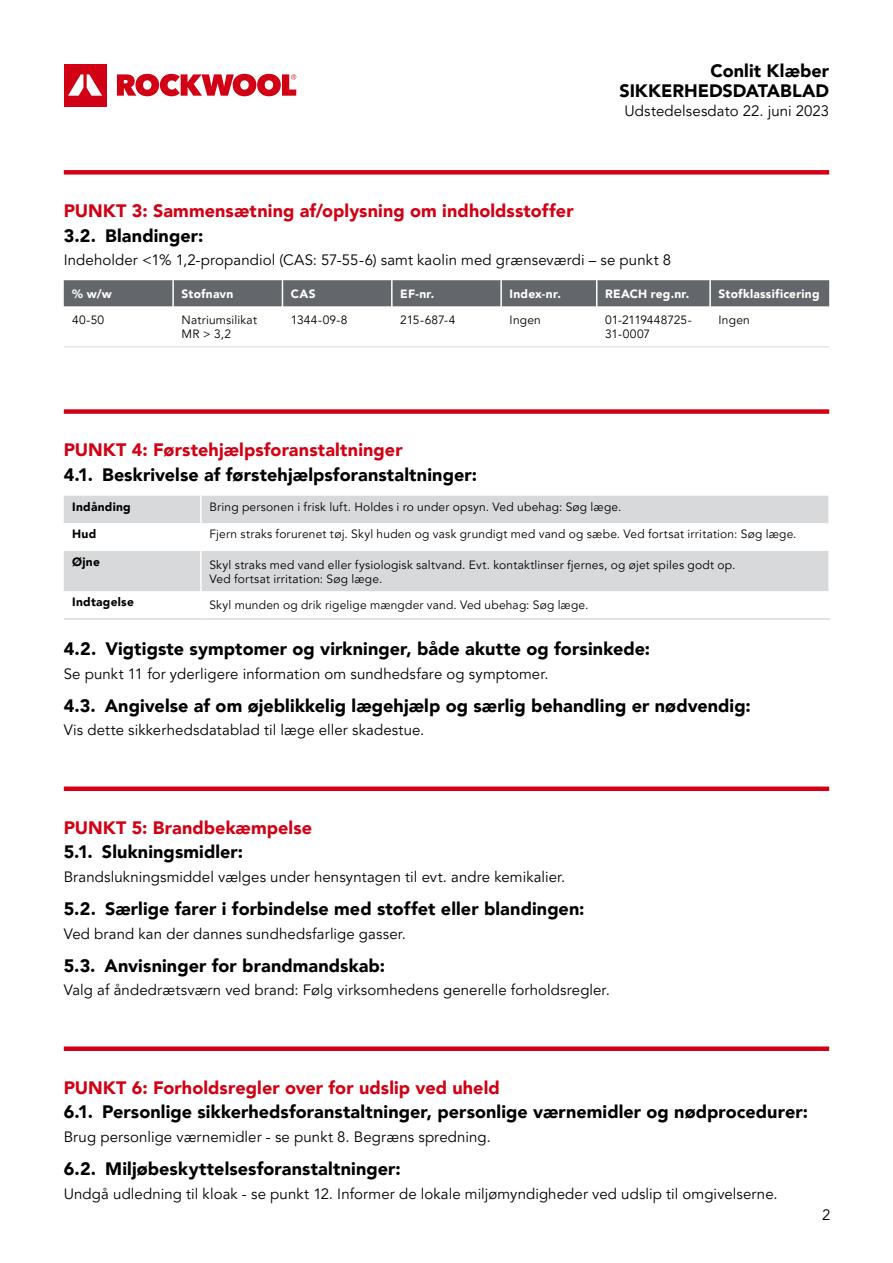
<style>
.page{position:relative;width:893px;height:1263px;background:#fff}
.page>*{position:absolute;margin:0;border:0;box-sizing:border-box;transform-origin:0 0}
.t1{font:900 18px/19.2px "Avenir LT Pro";letter-spacing:.005em;color:#000;text-align:right}
.t2{font:900 18px "Avenir LT Pro";letter-spacing:.005em;color:#d20014}
.t3{font:15px "Avenir LT Pro";letter-spacing:.005em;color:#000}
.t4{font:12px/14.4px "Avenir LT Pro";letter-spacing:.015em;color:#000}
.t5{font:900 12px "Avenir LT Pro";letter-spacing:.02em;color:#fff}
.t6{font:900 12px "Avenir LT Pro";letter-spacing:.02em;color:#000}
.t7{font:12px/14.4px "Avenir LT Pro";letter-spacing:-.015em;color:#000}
</style>
<div class="page">
<div style="left:64px;top:64px;width:42px;height:42px;background:#d20014"></div>
<svg style="left:68px;top:74px;width:34px;height:22px"></svg>
<svg style="left:117px;top:74px;width:179px;height:22px"></svg>
<div style="left:64px;top:170px;width:765px;height:5px;background:#d20014"></div>
<div style="left:64px;top:409px;width:765px;height:5px;background:#d20014"></div>
<div style="left:64px;top:786px;width:765px;height:5px;background:#d20014"></div>
<div style="left:64px;top:1046px;width:765px;height:5px;background:#d20014"></div>
<hr style="left:64px;top:346px;width:109px;height:2px;background:#e6e6e6">
<hr style="left:173px;top:346px;width:109px;height:2px;background:#e6e6e6">
<hr style="left:282px;top:346px;width:110px;height:2px;background:#e6e6e6">
<hr style="left:392px;top:346px;width:109px;height:2px;background:#e6e6e6">
<hr style="left:501px;top:346px;width:96px;height:2px;background:#e6e6e6">
<hr style="left:597px;top:346px;width:113px;height:2px;background:#e6e6e6">
<hr style="left:710px;top:346px;width:119px;height:2px;background:#e6e6e6">
<div style="left:64px;top:280px;width:765px;height:26px;background:#63666a"></div>
<hr style="left:709px;top:280px;width:2px;height:26px;background:#fff">
<div style="left:64px;top:496px;width:764px;height:27px;background:#d8d9da"></div>
<div style="left:64px;top:551px;width:764px;height:40px;background:#d8d9da"></div>
<hr style="left:64px;top:618px;width:137px;height:2px;background:#d8d9da">
<hr style="left:201px;top:618px;width:629px;height:2px;background:#d8d9da">
<hr style="left:200px;top:496px;width:2px;height:27px;background:#fff">
<hr style="left:200px;top:551px;width:2px;height:40px;background:#fff">
<p class="t1" style="left:619px;top:62px;width:211px">Conlit Klæber<br>SIKKERHEDSDATABLAD</p>
<p class="t3" style="left:624px;top:102px;width:206px">Udstedelsesdato 22. juni 2023</p>
<p class="t2" style="left:64px;top:200px;width:511px">PUNKT 3: Sammensætning af/oplysning om indholdsstoffer</p>
<p class="t1" style="left:64px;top:226px;width:141px">3.2. Blandinger:</p>
<p class="t3" style="left:64px;top:251px;width:609px">Indeholder &lt;1% 1,2-propandiol (CAS: 57-55-6) samt kaolin med grænseværdi – se punkt 8</p>
<p class="t5" style="left:72px;top:286px;width:41px">% w/w</p>
<p class="t5" style="left:182px;top:286px;width:53px">Stofnavn</p>
<p class="t5" style="left:291px;top:286px;width:26px">CAS</p>
<p class="t5" style="left:400px;top:286px;width:36px">EF-nr.</p>
<p class="t5" style="left:510px;top:286px;width:53px">Index-nr.</p>
<p class="t5" style="left:605px;top:286px;width:86px">REACH reg.nr.</p>
<p class="t5" style="left:719px;top:286px;width:103px">Stofklassificering</p>
<p class="t4" style="left:72px;top:313px;width:34px">40-50</p>
<p class="t4" style="left:182px;top:313px;width:77px">Natriumsilikat<br>MR &gt; 3,2</p>
<p class="t4" style="left:291px;top:313px;width:58px">1344-09-8</p>
<p class="t4" style="left:400px;top:313px;width:57px">215-687-4</p>
<p class="t4" style="left:510px;top:313px;width:33px">Ingen</p>
<p class="t7" style="left:605px;top:313px;width:88px">01-2119448725-<br>31-0007</p>
<p class="t4" style="left:719px;top:313px;width:33px">Ingen</p>
<p class="t2" style="left:64px;top:439px;width:340px">PUNKT 4: Førstehjælpsforanstaltninger</p>
<p class="t1" style="left:64px;top:465px;width:415px">4.1. Beskrivelse af førstehjælpsforanstaltninger:</p>
<p class="t6" style="left:72px;top:499px;width:60px">Indånding</p>
<p class="t4" style="left:209px;top:500px;width:414px">Bring personen i frisk luft. Holdes i ro under opsyn. Ved ubehag: Søg læge.</p>
<p class="t6" style="left:72px;top:527px;width:26px">Hud</p>
<p class="t4" style="left:209px;top:527px;width:589px">Fjern straks forurenet tøj. Skyl huden og vask grundigt med vand og sæbe. Ved fortsat irritation: Søg læge.</p>
<p class="t6" style="left:72px;top:554px;width:29px">Øjne</p>
<p class="t4" style="left:209px;top:557px;width:527px">Skyl straks med vand eller fysiologisk saltvand. Evt. kontaktlinser fjernes, og øjet spiles godt op.<br>Ved fortsat irritation: Søg læge.</p>
<p class="t6" style="left:72px;top:595px;width:63px">Indtagelse</p>
<p class="t4" style="left:209px;top:598px;width:381px">Skyl munden og drik rigelige mængder vand. Ved ubehag: Søg læge.</p>
<p class="t1" style="left:64px;top:639px;width:588px">4.2. Vigtigste symptomer og virkninger, både akutte og forsinkede:</p>
<p class="t3" style="left:64px;top:664px;width:486px">Se punkt 11 for yderligere information om sundhedsfare og symptomer.</p>
<p class="t1" style="left:64px;top:696px;width:689px">4.3. Angivelse af om øjeblikkelig lægehjælp og særlig behandling er nødvendig:</p>
<p class="t3" style="left:64px;top:721px;width:362px">Vis dette sikkerhedsdatablad til læge eller skadestue.</p>
<p class="t2" style="left:64px;top:816px;width:250px">PUNKT 5: Brandbekæmpelse</p>
<p class="t1" style="left:64px;top:842px;width:181px">5.1. Slukningsmidler:</p>
<p class="t3" style="left:64px;top:868px;width:503px">Brandslukningsmiddel vælges under hensyntagen til evt. andre kemikalier.</p>
<p class="t1" style="left:64px;top:899px;width:522px">5.2. Særlige farer i forbindelse med stoffet eller blandingen:</p>
<p class="t3" style="left:64px;top:924px;width:344px">Ved brand kan der dannes sundhedsfarlige gasser.</p>
<p class="t1" style="left:64px;top:956px;width:323px">5.3. Anvisninger for brandmandskab:</p>
<p class="t3" style="left:64px;top:981px;width:548px">Valg af åndedrætsværn ved brand: Følg virksomhedens generelle forholdsregler.</p>
<p class="t2" style="left:64px;top:1076px;width:438px">PUNKT 6: Forholdsregler over for udslip ved uheld</p>
<p class="t1" style="left:64px;top:1102px;width:746px">6.1. Personlige sikkerhedsforanstaltninger, personlige værnemidler og nødprocedurer:</p>
<p class="t3" style="left:64px;top:1128px;width:429px">Brug personlige værnemidler - se punkt 8. Begræns spredning.</p>
<p class="t1" style="left:64px;top:1159px;width:339px">6.2. Miljøbeskyttelsesforanstaltninger:</p>
<p class="t3" style="left:64px;top:1184px;width:715px">Undgå udledning til kloak - se punkt 12. Informer de lokale miljømyndigheder ved udslip til omgivelserne.</p>
<p class="t3" style="left:822px;top:1206px;width:10px">2</p>
</div>
